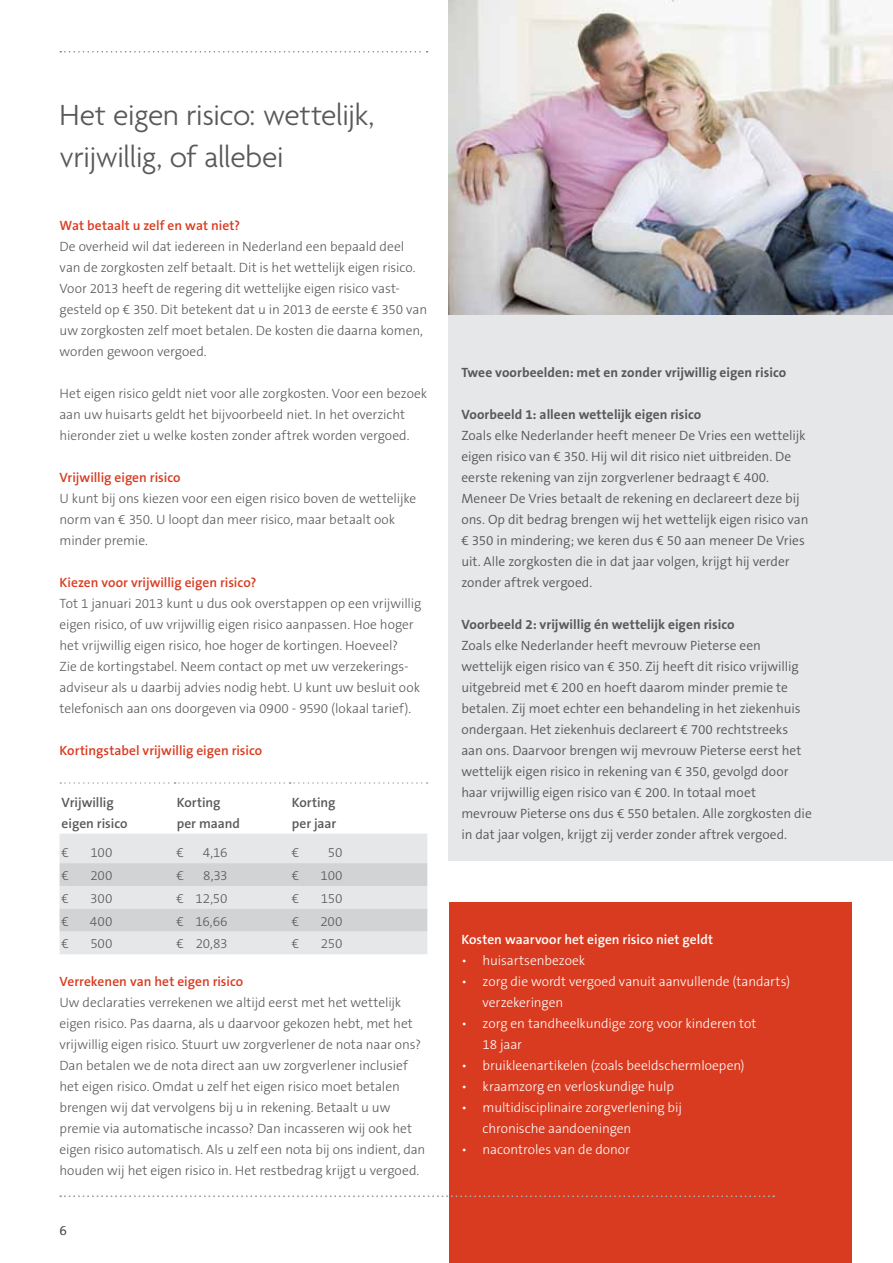
<style>
.page{position:relative;width:893px;height:1263px;background:#fff}
.page>*{position:absolute;margin:0;border:0;box-sizing:border-box;transform-origin:0 0}
.t1{font:300 31.5px/42px "Agenda";letter-spacing:-.01em;color:#58595b}
.t2{font:300 13.5px/21px "The Sans B3";letter-spacing:-.005em;color:#58595b}
.t3{font:300 13.5px/21px "The Sans B4";letter-spacing:-.005em;color:#58595b}
.t4{font:300 13.5px/21px "The Sans B3";letter-spacing:-.005em;color:#fff}
.t5{font:600 13.5px "The Sans B6";color:#d93b20}
.t6{font:700 13.5px "The Sans B7";letter-spacing:.005em;color:#58595b}
.t7{font:600 13.5px/21px "The Sans B6";letter-spacing:-.005em;color:#58595b}
.t8{font:600 13.5px "The Sans B6";color:#fff}
</style>
<div class="page">
<div style="left:449px;top:314px;width:444px;height:546px;background:#e6e7e8"></div>
<svg style="left:60px;top:833px;width:367px;height:121px;background:#dedfe0"></svg>
<svg style="left:60px;top:782px;width:368px;height:2px"></svg>
<img style="left:449px;top:0;width:444px;height:314px">
<svg style="left:60px;top:51px;width:368px;height:2px"></svg>
<div style="left:449px;top:902px;width:402px;height:361px;background:#d93b20"></div>
<svg style="left:60px;top:1195px;width:714px;height:2px"></svg>
<h1 class="t1" style="left:60px;top:96px;width:316px">Het eigen risico: wettelijk, vrijwillig, of allebei</h1>
<p class="t5" style="left:60px;top:219px;width:182px">Wat betaalt u zelf en wat niet?</p>
<p class="t2" style="left:60px;top:237px;width:369px">De overheid wil dat iedereen in Nederland een bepaald deel van de zorgkosten zelf betaalt. Dit is het wettelijk eigen risico.<br>Voor 2013 heeft de regering dit wettelijke eigen risico vast&shy;gesteld op € 350. Dit betekent dat u in 2013 de eerste € 350 van uw zorgkosten zelf moet betalen. De kosten die daarna komen, worden gewoon vergoed.</p>
<p class="t2" style="left:60px;top:384px;width:369px">Het eigen risico geldt niet voor alle zorgkosten. Voor een bezoek aan uw huisarts geldt het bijvoorbeeld niet. In het overzicht hieronder ziet u welke kosten zonder aftrek worden vergoed.</p>
<p class="t5" style="left:60px;top:471px;width:123px">Vrijwillig eigen risico</p>
<p class="t2" style="left:60px;top:489px;width:358px">U kunt bij ons kiezen voor een eigen risico boven de wettelijke norm van € 350. U loopt dan meer risico, maar betaalt ook minder premie.</p>
<p class="t5" style="left:60px;top:576px;width:198px">Kiezen voor vrijwillig eigen risico?</p>
<p class="t2" style="left:60px;top:594px;width:363px">Tot 1 januari 2013 kunt u dus ook overstappen op een vrijwillig eigen risico, of uw vrijwillig eigen risico aanpassen. Hoe hoger het vrijwillig eigen risico, hoe hoger de kortingen. Hoeveel?<br>Zie de kortingstabel. Neem contact op met uw verzekerings&shy;adviseur als u daarbij advies nodig hebt. U kunt uw besluit ook telefonisch aan ons doorgeven via 0900 - 9590 (lokaal tarief).</p>
<p class="t5" style="left:60px;top:744px;width:204px">Kortingstabel vrijwillig eigen risico</p>
<p class="t7" style="left:62px;top:792px;width:68px">Vrijwillig eigen risico</p>
<p class="t7" style="left:177px;top:792px;width:65px">Korting per maand</p>
<p class="t7" style="left:292px;top:792px;width:46px">Korting per jaar</p>
<p class="t2" style="left:62px;top:843px;width:9px">€</p>
<p class="t2" style="left:91px;top:843px;width:24px">100</p>
<p class="t2" style="left:177px;top:843px;width:9px">€</p>
<p class="t2" style="left:203px;top:843px;width:26px">4,16</p>
<p class="t2" style="left:292px;top:843px;width:9px">€</p>
<p class="t2" style="left:328px;top:843px;width:16px">50</p>
<p class="t2" style="left:62px;top:866px;width:9px">€</p>
<p class="t2" style="left:90px;top:866px;width:24px">200</p>
<p class="t2" style="left:177px;top:866px;width:9px">€</p>
<p class="t2" style="left:203px;top:866px;width:26px">8,33</p>
<p class="t2" style="left:292px;top:866px;width:9px">€</p>
<p class="t2" style="left:321px;top:866px;width:24px">100</p>
<p class="t2" style="left:62px;top:888px;width:9px">€</p>
<p class="t2" style="left:90px;top:888px;width:24px">300</p>
<p class="t2" style="left:177px;top:888px;width:53px">€ 12,50</p>
<p class="t2" style="left:292px;top:888px;width:9px">€</p>
<p class="t2" style="left:321px;top:888px;width:23px">150</p>
<p class="t2" style="left:62px;top:911px;width:9px">€</p>
<p class="t2" style="left:90px;top:911px;width:24px">400</p>
<p class="t2" style="left:177px;top:911px;width:53px">€ 16,66</p>
<p class="t2" style="left:292px;top:911px;width:9px">€</p>
<p class="t2" style="left:320px;top:911px;width:24px">200</p>
<p class="t2" style="left:62px;top:934px;width:9px">€</p>
<p class="t2" style="left:90px;top:934px;width:24px">500</p>
<p class="t2" style="left:177px;top:934px;width:53px">€ 20,83</p>
<p class="t2" style="left:292px;top:934px;width:9px">€</p>
<p class="t2" style="left:321px;top:934px;width:23px">250</p>
<p class="t5" style="left:59px;top:975px;width:185px">Verrekenen van het eigen risico</p>
<p class="t2" style="left:59px;top:993px;width:367px">Uw declaraties verrekenen we altijd eerst met het wettelijk eigen risico. Pas daarna, als u daarvoor gekozen hebt, met het vrijwillig eigen risico. Stuurt uw zorgverlener de nota naar ons?<br>Dan betalen we de nota direct aan uw zorgverlener inclusief het eigen risico. Omdat u zelf het eigen risico moet betalen brengen wij dat vervolgens bij u in rekening. Betaalt u uw premie via automatische incasso? Dan incasseren wij ook het eigen risico automatisch. Als u zelf een nota bij ons indient, dan houden wij het eigen risico in. Het restbedrag krijgt u vergoed.</p>
<p class="t2" style="left:60px;top:1221px;width:9px">6</p>
<p class="t6" style="left:461px;top:366px;width:326px">Twee voorbeelden: met en zonder vrijwillig eigen risico</p>
<p class="t6" style="left:461px;top:408px;width:242px">Voorbeeld 1: alleen wettelijk eigen risico</p>
<p class="t3" style="left:461px;top:426px;width:349px">Zoals elke Nederlander heeft meneer De Vries een wettelijk eigen risico van € 350. Hij wil dit risico niet uitbreiden. De eerste rekening van zijn zorgverlener bedraagt € 400.<br>Meneer De Vries betaalt de rekening en declareert deze bij ons. Op dit bedrag brengen wij het wettelijk eigen risico van € 350 in mindering; we keren dus € 50 aan meneer De Vries uit. Alle zorgkosten die in dat jaar volgen, krijgt hij verder zonder aftrek vergoed.</p>
<p class="t6" style="left:461px;top:618px;width:275px">Voorbeeld 2: vrijwillig én wettelijk eigen risico</p>
<p class="t3" style="left:461px;top:636px;width:352px">Zoals elke Nederlander heeft mevrouw Pieterse een wettelijk eigen risico van € 350. Zij heeft dit risico vrijwillig uitgebreid met € 200 en hoeft daarom minder premie te betalen. Zij moet echter een behandeling in het ziekenhuis ondergaan. Het ziekenhuis declareert € 700 rechtstreeks aan ons. Daarvoor brengen wij mevrouw Pieterse eerst het wettelijk eigen risico in rekening van € 350, gevolgd door haar vrijwillig eigen risico van € 200. In totaal moet mevrouw Pieterse ons dus € 550 betalen. Alle zorgkosten die in dat jaar volgen, krijgt zij verder zonder aftrek vergoed.</p>
<p class="t8" style="left:461px;top:933px;width:253px">Kosten waarvoor het eigen risico niet geldt</p>
<p class="t4" style="left:461px;top:951px;width:125px">• huisartsenbezoek</p>
<p class="t4" style="left:483px;top:972px;width:309px;text-indent:-21px">• zorg die wordt vergoed vanuit aanvullende (tandarts) verzekeringen</p>
<p class="t4" style="left:483px;top:1014px;width:275px;text-indent:-21px">• zorg en tandheelkundige zorg voor kinderen tot<br>18 jaar</p>
<p class="t4" style="left:461px;top:1056px;width:285px">• bruikleenartikelen (zoals beeldschermloepen)</p>
<p class="t4" style="left:461px;top:1077px;width:214px">• kraamzorg en verloskundige hulp</p>
<p class="t4" style="left:483px;top:1098px;width:201px;text-indent:-21px">• multidisciplinaire zorgverlening bij chronische aandoeningen</p>
<p class="t4" style="left:461px;top:1140px;width:170px">• nacontroles van de donor</p>
</div>
